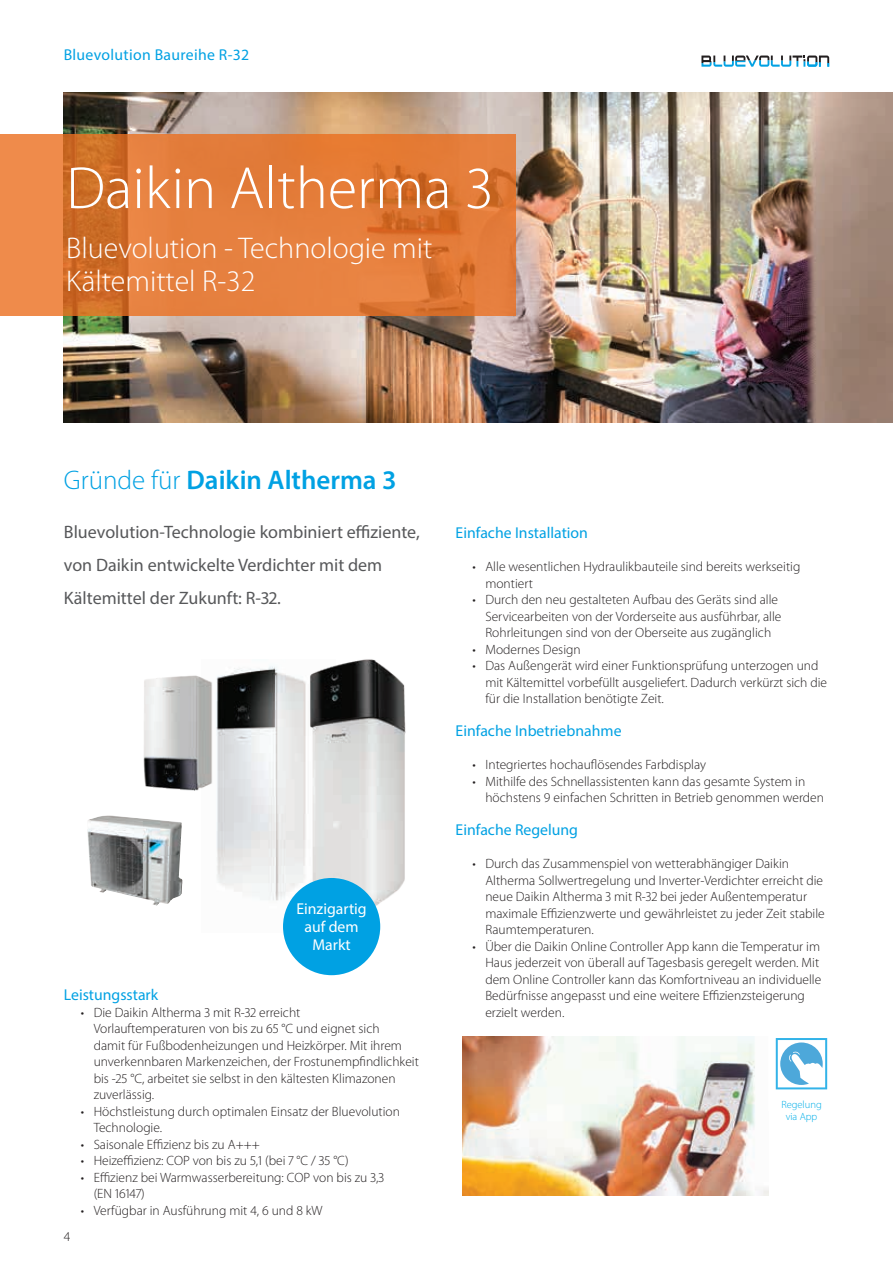
<style>
.page{position:relative;width:893px;height:1263px;background:#fff}
.page>*{position:absolute;margin:0;border:0;box-sizing:border-box;transform-origin:0 0}
.t1{font:300 60px "Myriad Pro";color:#fff}
.t2{font:300 30px/33px "Myriad Pro";color:#fff}
.t3{font:600 27px "Myriad Pro";color:#00a1e3}
.t4{font:18px/33px "Myriad Pro";color:#57585a}
.t5{font:15.75px "Myriad Pro";color:#00a1e3}
.t6{font:15.75px "Myriad Pro";letter-spacing:.02em;color:#00a1e3}
.t7{font:15.75px/18px "Myriad Pro";color:#fff;text-align:center}
.t8{font:300 13.5px/16.5px "Myriad Pro";color:#231f20}
.t9{font:300 10.5px/12.6px "Myriad Pro";color:#00aee8;text-align:center}
.s1{font-weight:300}
</style>
<div class="page">
<img style="left:64px;top:92px;width:829px;height:330px">
<svg style="left:0;top:134px;width:516px;height:182px;fill:#e57e3d"></svg>
<svg style="left:701px;top:56px;width:128px;height:11px"></svg>
<img style="left:462px;top:1037px;width:307px;height:159px">
<svg style="left:776px;top:1038px;width:51px;height:51px"></svg>
<img style="left:216px;top:666px;width:57px;height:234px">
<img style="left:87px;top:815px;width:96px;height:91px">
<img style="left:143px;top:666px;width:89px;height:143px">
<img style="left:273px;top:659px;width:133px;height:282px">
<div style="left:283px;top:878px;width:97px;height:97px;background:#00a1e3;border-radius:50%"></div>
<p class="t6" style="left:64px;top:45px;width:187px">Bluevolution Baureihe R-32</p>
<h1 class="t1" style="left:66px;top:155px;width:429px">Daikin Altherma 3</h1>
<h2 class="t2" style="left:66px;top:232px;width:368px">Bluevolution - Technologie mit<br>Kältemittel R-32</h2>
<h3 class="t3" style="left:64px;top:462px;width:334px"><span class="s1">Gründe für</span> Daikin Altherma 3</h3>
<h3 class="t4" style="left:64px;top:515px;width:357px">Bluevolution-Technologie kombiniert effiziente, von Daikin entwickelte Verdichter mit dem<br>Kältemittel der Zukunft: R-32.</h3>
<p class="t5" style="left:456px;top:523px;width:134px">Einfache Installation</p>
<p class="t8" style="left:485px;top:559px;width:316px;text-indent:-13px">• Alle wesentlichen Hydraulikbauteile sind bereits werkseitig montiert</p>
<p class="t8" style="left:485px;top:591px;width:298px;text-indent:-13px">• Durch den neu gestalteten Aufbau des Geräts sind alle<br>Servicearbeiten von der Vorderseite aus ausführbar, alle<br>Rohrleitungen sind von der Oberseite aus zugänglich</p>
<p class="t8" style="left:473px;top:641px;width:109px">• Modernes Design</p>
<p class="t8" style="left:485px;top:657px;width:343px;text-indent:-13px">• Das Außengerät wird einer Funktionsprüfung unterzogen und mit Kältemittel vorbefüllt ausgeliefert. Dadurch verkürzt sich die für die Installation benötigte Zeit.</p>
<p class="t5" style="left:456px;top:721px;width:167px">Einfache Inbetriebnahme</p>
<p class="t8" style="left:473px;top:757px;width:235px">• Integriertes hochauflösendes Farbdisplay</p>
<p class="t8" style="left:485px;top:773px;width:340px;text-indent:-13px">• Mithilfe des Schnellassistenten kann das gesamte System in höchstens 9 einfachen Schritten in Betrieb genommen werden</p>
<p class="t5" style="left:456px;top:820px;width:124px">Einfache Regelung</p>
<p class="t8" style="left:485px;top:856px;width:341px;text-indent:-13px">• Durch das Zusammenspiel von wetterabhängiger Daikin Altherma Sollwertregelung und Inverter-Verdichter erreicht die neue Daikin Altherma 3 mit R-32 bei jeder Außentemperatur maximale Effizienzwerte und gewährleistet zu jeder Zeit stabile Raumtemperaturen.</p>
<p class="t8" style="left:485px;top:938px;width:337px;text-indent:-13px">• Über die Daikin Online Controller App kann die Temperatur im Haus jederzeit von überall auf Tagesbasis geregelt werden. Mit dem Online Controller kann das Komfortniveau an individuelle Bedürfnisse angepasst und eine weitere Effizienzsteigerung erzielt werden.</p>
<p class="t7" style="left:296px;top:899px;width:72px">Einzigartig auf dem<br>Markt</p>
<p class="t5" style="left:64px;top:985px;width:96px">Leistungsstark</p>
<p class="t8" style="left:94px;top:1004px;width:327px;text-indent:-13px">• Die Daikin Altherma 3 mit R-32 erreicht<br>Vorlauftemperaturen von bis zu 65 °C und eignet sich<br>damit für Fußbodenheizungen und Heizkörper. Mit ihrem unverkennbaren Markenzeichen, der Frostunempfindlichkeit bis -25 °C, arbeitet sie selbst in den kältesten Klimazonen zuverlässig.</p>
<p class="t8" style="left:94px;top:1103px;width:308px;text-indent:-13px">• Höchstleistung durch optimalen Einsatz der Bluevolution<br>Technologie.</p>
<p class="t8" style="left:81px;top:1136px;width:180px">• Saisonale Effizienz bis zu A+++</p>
<p class="t8" style="left:81px;top:1152px;width:269px">• Heizeffizienz: COP von bis zu 5,1 (bei 7 °C / 35 °C)</p>
<p class="t8" style="left:94px;top:1169px;width:292px;text-indent:-13px">• Effizienz bei Warmwasserbereitung: COP von bis zu 3,3 (EN 16147)</p>
<p class="t8" style="left:81px;top:1202px;width:243px">• Verfügbar in Ausführung mit 4, 6 und 8 kW</p>
<p class="t9" style="left:781px;top:1098px;width:42px">Regelung via App</p>
<p class="t8" style="left:64px;top:1228px;width:8px">4</p>
</div>
